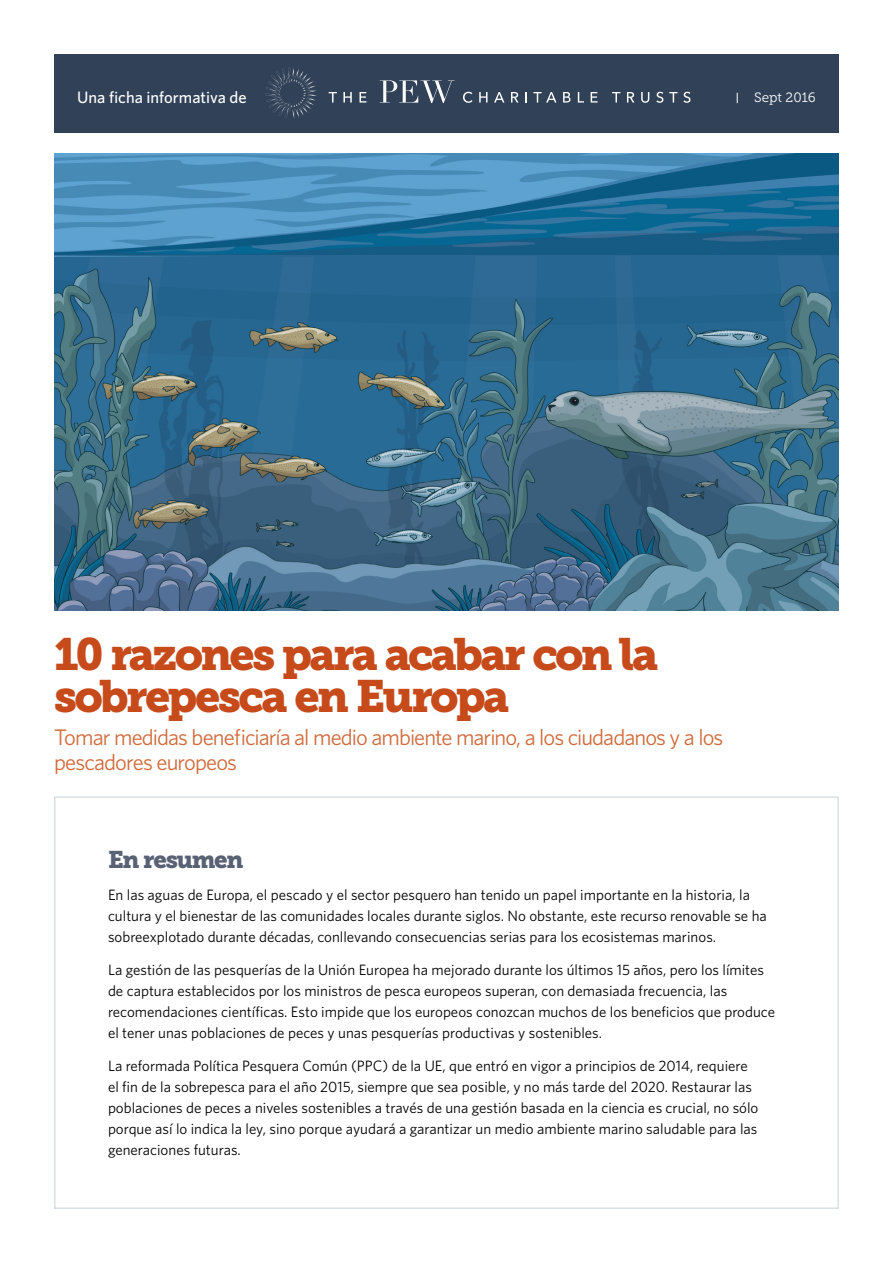
<style>
.page{position:relative;width:893px;height:1263px;background:#fff}
.page>*{position:absolute;margin:0;border:0;box-sizing:border-box;transform-origin:0 0}
.t1{font:45px/42px "Museo Slab 900";letter-spacing:-.055em;color:#c74a1b}
.t2{font:24px "Museo Slab 900";letter-spacing:-.055em;color:#596174}
.t3{font:22.5px/25.5px "Whitney";letter-spacing:-.04em;color:#d16a3a}
.t4{font:500 16.5px "Whitney";color:#fff}
.t5{font:15px/21px "Whitney";color:#000}
.t6{font:13.5px "Museo Slab 300";color:#fff}
</style>
<div class="page">
<div style="left:54px;top:54px;width:785px;height:78px;background:#314258"></div>
<svg style="left:265px;top:68px;width:52px;height:50px"></svg>
<svg style="left:329px;top:92px;width:8px;height:11px"></svg>
<svg style="left:343px;top:92px;width:9px;height:11px"></svg>
<svg style="left:359px;top:92px;width:7px;height:11px"></svg>
<svg style="left:463px;top:92px;width:10px;height:11px"></svg>
<svg style="left:479px;top:92px;width:8px;height:11px"></svg>
<svg style="left:494px;top:92px;width:10px;height:11px"></svg>
<svg style="left:511px;top:92px;width:7px;height:11px"></svg>
<svg style="left:525px;top:92px;width:2px;height:11px"></svg>
<svg style="left:533px;top:92px;width:23px;height:11px"></svg>
<svg style="left:563px;top:92px;width:7px;height:11px"></svg>
<svg style="left:578px;top:92px;width:6px;height:11px"></svg>
<svg style="left:591px;top:92px;width:7px;height:11px"></svg>
<svg style="left:612px;top:92px;width:8px;height:11px"></svg>
<svg style="left:627px;top:92px;width:7px;height:11px"></svg>
<svg style="left:641px;top:92px;width:8px;height:11px"></svg>
<svg style="left:656px;top:92px;width:7px;height:11px"></svg>
<svg style="left:669px;top:92px;width:8px;height:11px"></svg>
<svg style="left:683px;top:92px;width:7px;height:11px"></svg>
<svg style="left:380px;top:80px;width:75px;height:23px"></svg>
<img style="left:54px;top:153px;width:785px;height:457px">
<p class="t4" style="left:77px;top:86px;width:171px">Una ficha informativa de</p>
<p class="t6" style="left:754px;top:90px;width:63px">Sept 2016</p>
<h1 class="t1" style="left:54px;top:633px;width:606px">10 razones para acabar con la sobrepesca en Europa</h1>
<h3 class="t3" style="left:54px;top:723px;width:671px">Tomar medidas beneficiaría al medio ambiente marino, a los ciudadanos y a los pescadores europeos</h3>
<h2 class="t2" style="left:108px;top:846px;width:137px">En resumen</h2>
<p class="t5" style="left:108px;top:884px;width:660px">En las aguas de Europa, el pescado y el sector pesquero han tenido un papel importante en la historia, la cultura y el bienestar de las comunidades locales durante siglos. No obstante, este recurso renovable se ha sobreexplotado durante décadas, conllevando consecuencias serias para los ecosistemas marinos.</p>
<p class="t5" style="left:108px;top:959px;width:669px">La gestión de las pesquerías de la Unión Europea ha mejorado durante los últimos 15 años, pero los límites de captura establecidos por los ministros de pesca europeos superan, con demasiada frecuencia, las recomendaciones científicas. Esto impide que los europeos conozcan muchos de los beneficios que produce el tener unas poblaciones de peces y unas pesquerías productivas y sostenibles.</p>
<p class="t5" style="left:108px;top:1055px;width:652px">La reformada Política Pesquera Común (PPC) de la UE, que entró en vigor a principios de 2014, requiere el fin de la sobrepesca para el año 2015, siempre que sea posible, y no más tarde del 2020. Restaurar las poblaciones de peces a niveles sostenibles a través de una gestión basada en la ciencia es crucial, no sólo porque así lo indica la ley, sino porque ayudará a garantizar un medio ambiente marino saludable para las generaciones futuras.</p>
</div>
